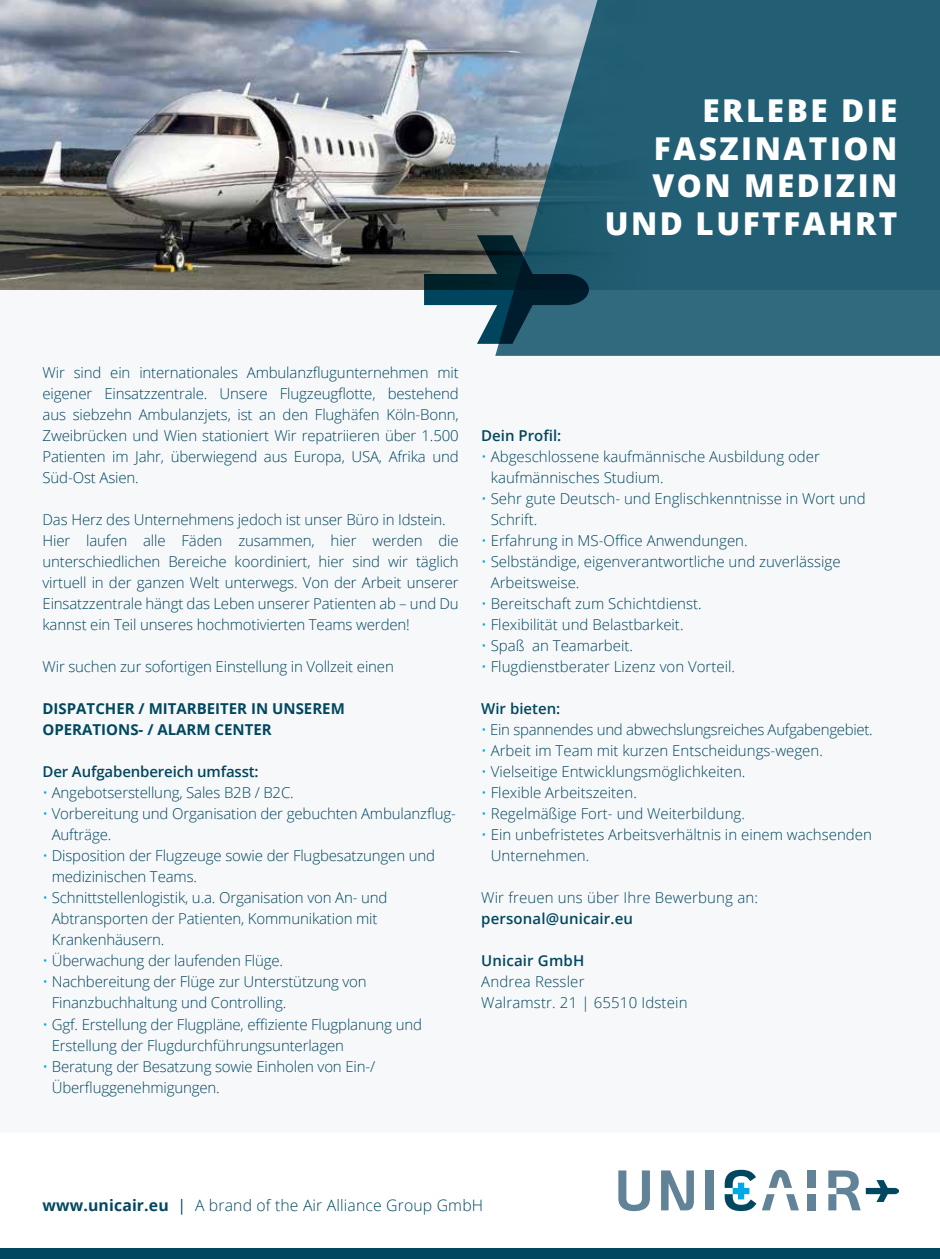
<style>
.page{position:relative;width:940px;height:1259px;background:#fff}
.page>*{position:absolute;margin:0;border:0;box-sizing:border-box;transform-origin:0 0}
.t1{font:800 31.5px/37.8px "Open Sans";letter-spacing:.08em;color:#fff;text-align:right}
.t2{font:300 15.75px "Open Sans";letter-spacing:.01em;color:#00475f}
.t3{font:300 15px/21px "Open Sans";letter-spacing:-.01em;color:#00475f}
.t4{font:600 15px "Open Sans";color:#00475f}
.t5{font:300 15px/21px "Open Sans";letter-spacing:.01em;color:#00475f}
.t6{font:700 15px/21px "Open Sans";color:#00475f}
.s1{color:#00aae5}
.s2{font-weight:700}
.s3{font-weight:400}
</style>
<div class="page">
<div style="left:0;top:275px;width:940px;height:857px;background:#f7f8fa"></div>
<img style="left:0;top:0;width:485px;height:289px">
<svg style="left:485px;top:0;width:455px;height:356px;background:#33687d"></svg>
<div style="left:0;top:1248px;width:940px;height:11px;background:#00475f"></div>
<svg style="left:618px;top:1170px;width:32px;height:41px"></svg>
<svg style="left:661px;top:1170px;width:33px;height:40px"></svg>
<div style="left:706px;top:1170px;width:8px;height:40px;background:#628397"></div>
<svg style="left:762px;top:1194px;width:12px;height:16px"></svg>
<svg style="left:768px;top:1169px;width:24px;height:19px"></svg>
<svg style="left:786px;top:1194px;width:13px;height:16px"></svg>
<div style="left:808px;top:1194px;width:8px;height:16px;background:#628397"></div>
<div style="left:808px;top:1170px;width:8px;height:18px;background:#628397"></div>
<svg style="left:828px;top:1170px;width:32px;height:40px"></svg>
<svg style="left:724px;top:1169px;width:32px;height:42px"></svg>
<svg style="left:866px;top:1180px;width:33px;height:22px"></svg>
<svg style="left:424px;top:235px;width:165px;height:109px;background:#3b5d68"></svg>
<h1 class="t1" style="left:605px;top:90px;width:294px">ERLEBE DIE<br>FASZINATION<br>VON MEDIZIN<br>UND LUFTFAHRT</h1>
<p class="t3" style="left:43px;top:362px;width:418px;text-align:justify">Wir sind ein internationales Ambulanzflugunternehmen mit eigener Einsatzzentrale. Unsere Flugzeugflotte, bestehend aus siebzehn Ambulanzjets, ist an den Flughäfen Köln-Bonn, Zweibrücken und Wien stationiert Wir repatriieren über 1.500<br>Patienten im Jahr, überwiegend aus Europa, USA, Afrika und Süd-Ost Asien.</p>
<p class="t3" style="left:43px;top:509px;width:418px">Das Herz des Unternehmens jedoch ist unser Büro in Idstein.<br>Hier laufen alle Fäden zusammen, hier werden die unterschiedlichen Bereiche koordiniert, hier sind wir täglich virtuell in der ganzen Welt unterwegs. Von der Arbeit unserer Einsatzzentrale hängt das Leben unserer Patienten ab – und Du kannst ein Teil unseres hochmotivierten Teams werden!</p>
<p class="t3" style="left:43px;top:656px;width:353px">Wir suchen zur sofortigen Einstellung in Vollzeit einen</p>
<p class="t6" style="left:43px;top:698px;width:304px">DISPATCHER / MITARBEITER IN UNSEREM<br>OPERATIONS- / ALARM CENTER</p>
<p class="t4" style="left:43px;top:761px;width:218px">Der Aufgabenbereich umfasst:</p>
<p class="t3" style="left:43px;top:782px;width:253px"><span class="s1">•</span> Angebotserstellung, Sales B2B / B2C.</p>
<p class="t3" style="left:52px;top:803px;width:406px;text-indent:-9px"><span class="s1">•</span> Vorbereitung und Organisation der gebuchten Ambulanzflug-<br>Aufträge.</p>
<p class="t3" style="left:52px;top:845px;width:385px;text-indent:-9px"><span class="s1">•</span> Disposition der Flugzeuge sowie der Flugbesatzungen und medizinischen Teams.</p>
<p class="t3" style="left:52px;top:887px;width:337px;text-indent:-9px"><span class="s1">•</span> Schnittstellenlogistik, u.a. Organisation von An- und<br>Abtransporten der Patienten, Kommunikation mit<br>Krankenhäusern.</p>
<p class="t3" style="left:43px;top:950px;width:242px"><span class="s1">•</span> Überwachung der laufenden Flüge.</p>
<p class="t3" style="left:52px;top:971px;width:316px;text-indent:-9px"><span class="s1">•</span> Nachbereitung der Flüge zur Unterstützung von<br>Finanzbuchhaltung und Controlling.</p>
<p class="t3" style="left:52px;top:1013px;width:372px;text-indent:-9px"><span class="s1">•</span> Ggf. Erstellung der Flugpläne, effiziente Flugplanung und<br>Erstellung der Flugdurchführungsunterlagen</p>
<p class="t3" style="left:52px;top:1055px;width:325px;text-indent:-9px"><span class="s1">•</span> Beratung der Besatzung sowie Einholen von Ein-/<br>Überfluggenehmigungen.</p>
<p class="t4" style="left:481px;top:425px;width:82px">Dein Profil:</p>
<p class="t3" style="left:491px;top:446px;width:330px;text-indent:-10px"><span class="s1">•</span> Abgeschlossene kaufmännische Ausbildung oder kaufmännisches Studium.</p>
<p class="t3" style="left:491px;top:488px;width:376px;text-indent:-10px"><span class="s1">•</span> Sehr gute Deutsch- und Englischkenntnisse in Wort und<br>Schrift.</p>
<p class="t3" style="left:481px;top:530px;width:268px"><span class="s1">•</span> Erfahrung in MS-Office Anwendungen.</p>
<p class="t3" style="left:491px;top:551px;width:351px;text-indent:-10px"><span class="s1">•</span> Selbständige, eigenverantwortliche und zuverlässige<br>Arbeitsweise.</p>
<p class="t3" style="left:481px;top:593px;width:222px"><span class="s1">•</span> Bereitschaft zum Schichtdienst.</p>
<p class="t3" style="left:481px;top:614px;width:204px"><span class="s1">•</span> Flexibilität und Belastbarkeit.</p>
<p class="t3" style="left:481px;top:635px;width:153px"><span class="s1">•</span> Spaß an Teamarbeit.</p>
<p class="t3" style="left:481px;top:656px;width:255px"><span class="s1">•</span> Flugdienstberater Lizenz von Vorteil.</p>
<p class="t4" style="left:481px;top:698px;width:81px">Wir bieten:</p>
<p class="t3" style="left:481px;top:719px;width:393px"><span class="s1">•</span> Ein spannendes und abwechslungsreiches Aufgabengebiet.</p>
<p class="t3" style="left:481px;top:740px;width:343px"><span class="s1">•</span> Arbeit im Team mit kurzen Entscheidungs-wegen.</p>
<p class="t3" style="left:481px;top:761px;width:266px"><span class="s1">•</span> Vielseitige Entwicklungsmöglichkeiten.</p>
<p class="t3" style="left:481px;top:782px;width:157px"><span class="s1">•</span> Flexible Arbeitszeiten.</p>
<p class="t3" style="left:481px;top:803px;width:265px"><span class="s1">•</span> Regelmäßige Fort- und Weiterbildung.</p>
<p class="t3" style="left:491px;top:824px;width:382px;text-indent:-10px"><span class="s1">•</span> Ein unbefristetes Arbeitsverhältnis in einem wachsenden<br>Unternehmen.</p>
<p class="t5" style="left:481px;top:887px;width:278px">Wir freuen uns über Ihre Bewerbung an:</p>
<p class="t4" style="left:481px;top:908px;width:153px">personal@unicair.eu</p>
<p class="t4" style="left:481px;top:950px;width:105px">Unicair GmbH</p>
<p class="t5" style="left:481px;top:971px;width:208px">Andrea Ressler<br>Walramstr. 21 | 65510 Idstein</p>
<p class="t2" style="left:43px;top:1194px;width:442px"><span class="s2">www.unicair.eu</span> <span class="s3">|</span> A brand of the Air Alliance Group GmbH</p>
</div>
